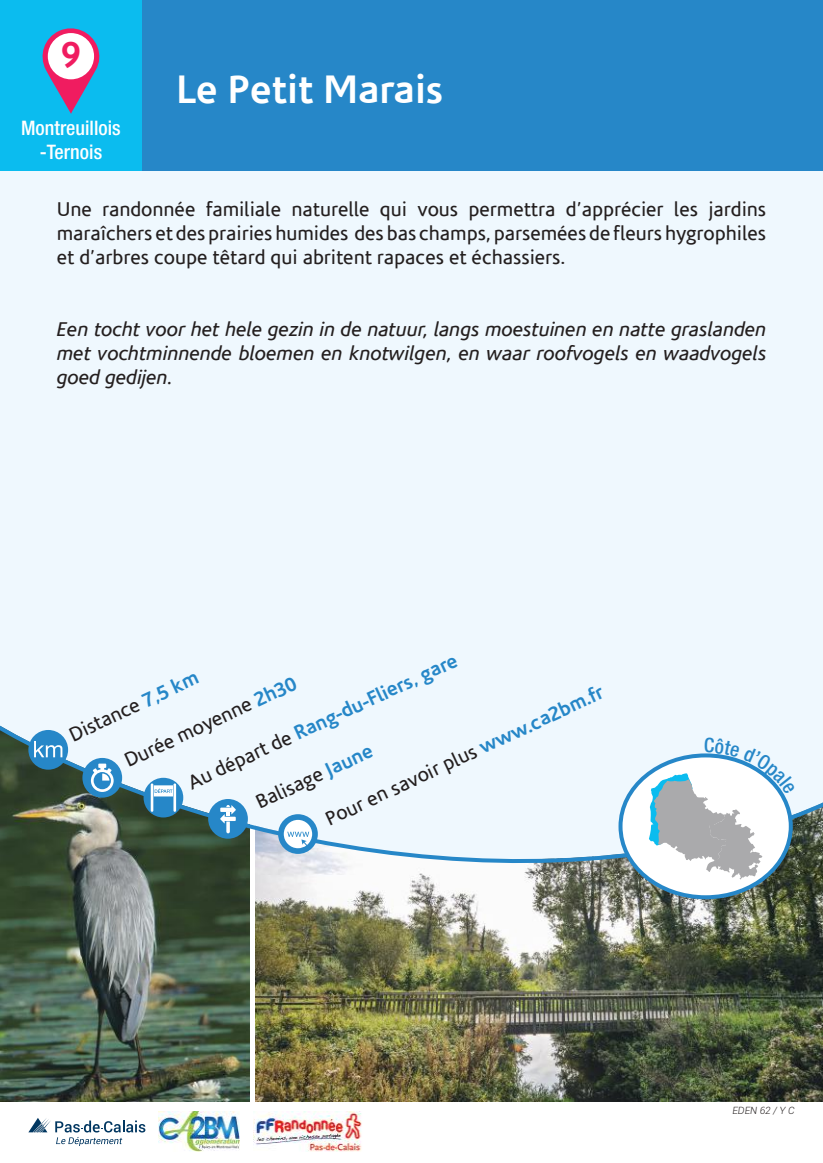
<style>
.page{position:relative;width:823px;height:1163px;background:#fff}
.page>*{position:absolute;margin:0;border:0;box-sizing:border-box;transform-origin:0 0}
.t1{font:700 40px "Corisande";color:#fff}
.t2{font:700 36px "Corisande";color:#f01c60}
.t3{font:20px/24px "Corisande";color:#241f1f;text-align:justify}
.t4{font:italic 20px/24px "Corisande";color:#241f1f;text-align:justify}
.t5{font:700 20px "Corisande";color:#2687c8}
.t6{font:500 condensed 20px/24px "Helvetica Neue";color:#fff;text-align:center}
.t7{font:italic 300 10px "Roboto";color:#241f1f}
.s1{font-weight:400;color:#241f1f}
.s2{font-weight:700;color:#2687c8}
</style>
<div class="page">
<img style="left:255px;top:906px;width:567px;height:194px">
<img style="left:0;top:906px;width:249px;height:194px">
<svg style="left:0;top:358px;width:822px;height:548px"></svg>
<div style="left:0;top:170px;width:822px;height:188px;background:#eff8fe"></div>
<div style="left:142px;top:0;width:680px;height:170px;background:#2687c8"></div>
<div style="left:0;top:0;width:142px;height:170px;background:#0bbcef"></div>
<svg style="left:620px;top:755px;width:170px;height:142px"></svg>
<svg style="left:28px;top:1118px;width:117px;height:27px"></svg>
<div style="left:208px;top:798px;width:40px;height:40px;background:#2687c8;border-radius:50%"></div>
<svg style="left:220px;top:805px;width:16px;height:28px"></svg>
<div style="left:278px;top:814px;width:39px;height:39px;background:#2687c8;border-radius:50%"></div>
<svg style="left:283px;top:819px;width:29px;height:29px"></svg>
<div style="left:82px;top:757px;width:40px;height:40px;background:#2687c8;border-radius:50%"></div>
<svg style="left:91px;top:763px;width:23px;height:28px"></svg>
<svg style="left:143px;top:777px;width:40px;height:40px"></svg>
<svg style="left:154px;top:785px;width:19px;height:11px"></svg>
<hr style="left:151px;top:783px;width:2px;height:28px;background:#fff">
<hr style="left:173px;top:783px;width:3px;height:28px;background:#fff">
<div style="left:28px;top:729px;width:40px;height:40px;background:#2687c8;border-radius:50%"></div>
<svg style="left:34px;top:741px;width:28px;height:16px"></svg>
<svg style="left:42px;top:28px;width:58px;height:86px"></svg>
<div style="left:48px;top:33px;width:46px;height:46px;background:#fff;border-radius:50%"></div>
<img style="left:159px;top:1111px;width:80px;height:40px">
<img style="left:253px;top:1111px;width:109px;height:40px">
<svg style="left:648px;top:737px;width:146px;height:142px"></svg>
<h2 class="t2" style="left:61px;top:32px;width:21px">9</h2>
<p class="t6" style="left:21px;top:115px;width:101px">Montreuillois -Ternois</p>
<h1 class="t1" style="left:176px;top:64px;width:268px">Le Petit Marais</h1>
<p class="t3" style="left:57px;top:198px;width:710px">Une randonnée familiale naturelle qui vous permettra d’apprécier les jardins maraîchers et des prairies humides des bas champs, parsemées de fleurs hygrophiles et d’arbres coupe têtard qui abritent rapaces et échassiers.</p>
<p class="t4" style="left:57px;top:318px;width:710px">Een tocht voor het hele gezin in de natuur, langs moestuinen en natte graslanden met vochtminnende bloemen en knotwilgen, en waar roofvogels en waadvogels goed gedijen.</p>
<p class="t5" style="left:183px;top:771px;width:296px;rotate:-25deg"><span class="s1">Au départ de</span> Rang-du-Fliers, gare</p>
<p class="t3" style="left:65px;top:724px;width:142px;rotate:-25deg">Distance <span class="s2">7,5 km</span></p>
<p class="t3" style="left:121px;top:750px;width:189px;rotate:-25deg">Durée moyenne <span class="s2">2h30</span></p>
<p class="t3" style="left:321px;top:809px;width:306px;rotate:-25deg">Pour en savoir plus <span class="s2">www.ca2bm.fr</span></p>
<p class="t3" style="left:252px;top:792px;width:128px;rotate:-25deg">Balisage <span class="s2">Jaune</span></p>
<p class="t7" style="left:732px;top:1103px;width:64px">EDEN 62 / Y C</p>
</div>
